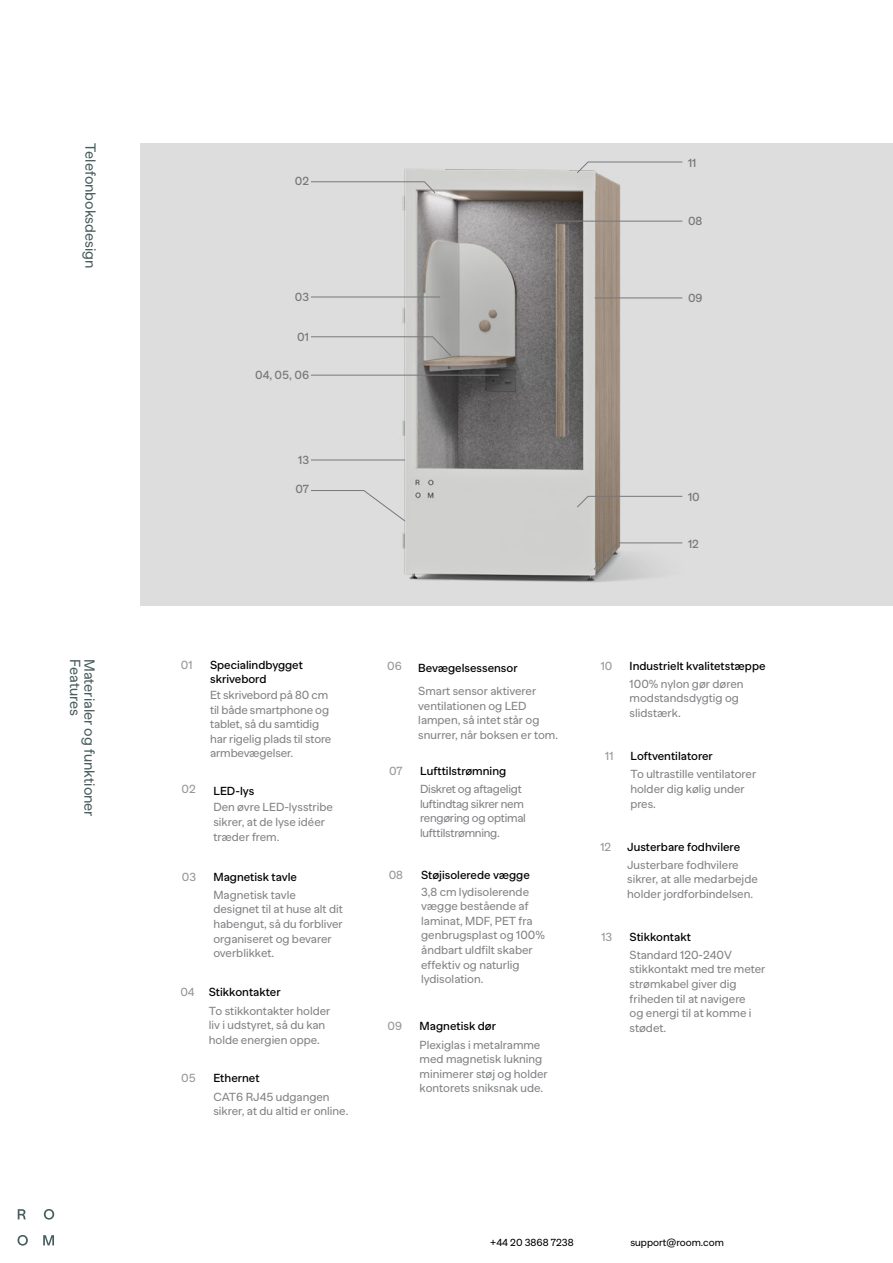
<style>
.page{position:relative;width:893px;height:1263px;background:#fff}
.page>*{position:absolute;margin:0;border:0;box-sizing:border-box;transform-origin:0 0}
.t1{font:14.55px "Banana Grotesk";color:#485d5d}
.t2{font:11.7px/14.5px "Banana Grotesk";color:#808285}
.t3{font:500 11.7px/14px "Banana Grotesk";color:#000}
.t4{font:11.7px/14.5px "Banana Grotesk";letter-spacing:-.02em;color:#808285}
.t5{font:500 11.7px "Banana Grotesk";color:#77787b}
.t6{font:11.7px "Banana Grotesk";color:#939598}
.t7{font:10.2px "Banana Grotesk";color:#000}
.s1{color:#939598}
.s2{font-weight:500;color:#000}
</style>
<div class="page">
<svg style="left:44px;top:1209px;width:10px;height:10px"></svg>
<svg style="left:18px;top:1209px;width:8px;height:10px"></svg>
<svg style="left:18px;top:1235px;width:10px;height:10px"></svg>
<svg style="left:43px;top:1235px;width:11px;height:10px"></svg>
<div style="left:140px;top:143px;width:753px;height:463px;background:#ddd"></div>
<img style="left:311px;top:161px;width:372px;height:421px">
<svg style="left:311px;top:336px;width:140px;height:21px"></svg>
<svg style="left:311px;top:181px;width:125px;height:12px"></svg>
<hr style="left:311px;top:297px;width:129px;height:1px;background:#77787b">
<hr style="left:311px;top:375px;width:188px;height:1px;background:#77787b">
<hr style="left:311px;top:460px;width:94px;height:1px;background:#77787b">
<svg style="left:311px;top:490px;width:94px;height:31px"></svg>
<hr style="left:553px;top:221px;width:129px;height:1px;background:#77787b">
<hr style="left:595px;top:298px;width:87px;height:1px;background:#77787b">
<svg style="left:577px;top:496px;width:106px;height:12px"></svg>
<svg style="left:577px;top:162px;width:106px;height:11px"></svg>
<svg style="left:593px;top:542px;width:90px;height:28px"></svg>
<p class="t1" style="left:99px;top:143px;width:127px;rotate:90deg">Telefonboksdesign</p>
<p class="t1" style="left:83px;top:659px;width:59px;rotate:90deg">Features</p>
<p class="t1" style="left:98px;top:659px;width:159px;rotate:90deg">Materialer og funktioner</p>
<p class="t5" style="left:295px;top:175px;width:16px">02</p>
<p class="t5" style="left:295px;top:290px;width:16px">03</p>
<p class="t5" style="left:297px;top:330px;width:13px">01</p>
<p class="t5" style="left:255px;top:368px;width:55px">04, 05, 06</p>
<p class="t5" style="left:298px;top:454px;width:12px">13</p>
<p class="t5" style="left:295px;top:482px;width:15px">07</p>
<p class="t5" style="left:688px;top:156px;width:10px">11</p>
<p class="t5" style="left:688px;top:214px;width:16px">08</p>
<p class="t5" style="left:688px;top:291px;width:16px">09</p>
<p class="t5" style="left:688px;top:491px;width:13px">10</p>
<p class="t5" style="left:688px;top:537px;width:13px">12</p>
<p class="t6" style="left:181px;top:658px;width:13px">01</p>
<p class="t3" style="left:210px;top:659px;width:94px">Specialindbygget skrivebord</p>
<p class="t2" style="left:210px;top:688px;width:123px">Et skrivebord på 80 cm til både smartphone og tablet, så du samtidig har rigelig plads til store armbevægelser.</p>
<p class="t6" style="left:182px;top:782px;width:16px">02</p>
<p class="t3" style="left:213px;top:784px;width:42px">LED-lys</p>
<p class="t2" style="left:213px;top:800px;width:121px">Den øvre LED-lysstribe sikrer, at de lyse idéer træder frem.</p>
<p class="t6" style="left:182px;top:870px;width:16px">03</p>
<p class="t3" style="left:213px;top:870px;width:85px">Magnetisk tavle</p>
<p class="t2" style="left:213px;top:888px;width:131px">Magnetisk tavle designet til at huse alt dit habengut, så du forbliver organiseret og bevarer overblikket.</p>
<p class="t2" style="left:209px;top:983px;width:123px;line-height:18.3px;text-indent:-28px"><span class="s1">04</span> <span class="s2">Stikkontakter<br></span>To stikkontakter holder</p>
<p class="t2" style="left:209px;top:1018px;width:118px">liv i udstyret, så du kan holde energien oppe.</p>
<p class="t6" style="left:181px;top:1071px;width:16px">05</p>
<p class="t3" style="left:213px;top:1072px;width:48px">Ethernet</p>
<p class="t2" style="left:213px;top:1089px;width:137px">CAT6 RJ45 udgangen sikrer, at du altid er online.</p>
<p class="t6" style="left:387px;top:659px;width:16px">06</p>
<p class="t3" style="left:418px;top:661px;width:101px">Bevægelsessensor</p>
<p class="t2" style="left:418px;top:684px;width:141px">Smart sensor aktiverer ventilationen og LED lampen, så intet står og snurrer, når boksen er tom.</p>
<p class="t6" style="left:389px;top:764px;width:15px">07</p>
<p class="t3" style="left:420px;top:764px;width:88px">Lufttilstrømning</p>
<p class="t4" style="left:420px;top:782px;width:107px">Diskret og aftageligt luftindtag sikrer nem rengøring og optimal lufttilstrømning.</p>
<p class="t6" style="left:389px;top:868px;width:16px">08</p>
<p class="t3" style="left:421px;top:868px;width:110px">Støjisolerede vægge</p>
<p class="t2" style="left:421px;top:885px;width:125px">3,8 cm lydisolerende vægge bestående af laminat, MDF, PET fra genbrugsplast og 100% åndbart uldfilt skaber effektiv og naturlig lydisolation.</p>
<p class="t6" style="left:388px;top:1020px;width:16px">09</p>
<p class="t3" style="left:420px;top:1020px;width:78px">Magnetisk dør</p>
<p class="t2" style="left:420px;top:1038px;width:130px">Plexiglas i metalramme med magnetisk lukning minimerer støj og holder kontorets sniksnak ude.</p>
<p class="t6" style="left:601px;top:659px;width:13px">10</p>
<p class="t3" style="left:630px;top:659px;width:137px">Industrielt kvalitetstæppe</p>
<p class="t2" style="left:630px;top:677px;width:115px">100% nylon gør døren modstandsdygtig og slidstærk.</p>
<p class="t6" style="left:605px;top:749px;width:10px">11</p>
<p class="t3" style="left:630px;top:749px;width:84px">Loftventilatorer</p>
<p class="t2" style="left:630px;top:767px;width:127px">To ultrastille ventilatorer holder dig kølig under pres.</p>
<p class="t6" style="left:600px;top:840px;width:12px">12</p>
<p class="t3" style="left:627px;top:840px;width:114px">Justerbare fodhvilere</p>
<p class="t2" style="left:627px;top:858px;width:132px">Justerbare fodhvilere sikrer, at alle medarbejde holder jordforbindelsen.</p>
<p class="t6" style="left:601px;top:930px;width:12px">13</p>
<p class="t3" style="left:630px;top:930px;width:63px">Stikkontakt</p>
<p class="t2" style="left:630px;top:948px;width:137px">Standard 120-240V stikkontakt med tre meter strømkabel giver dig friheden til at navigere<br>og energi til at komme i stødet.</p>
<p class="t7" style="left:490px;top:1236px;width:85px">+44 20 3868 7238</p>
<p class="t7" style="left:630px;top:1236px;width:95px">support@room.com</p>
</div>
